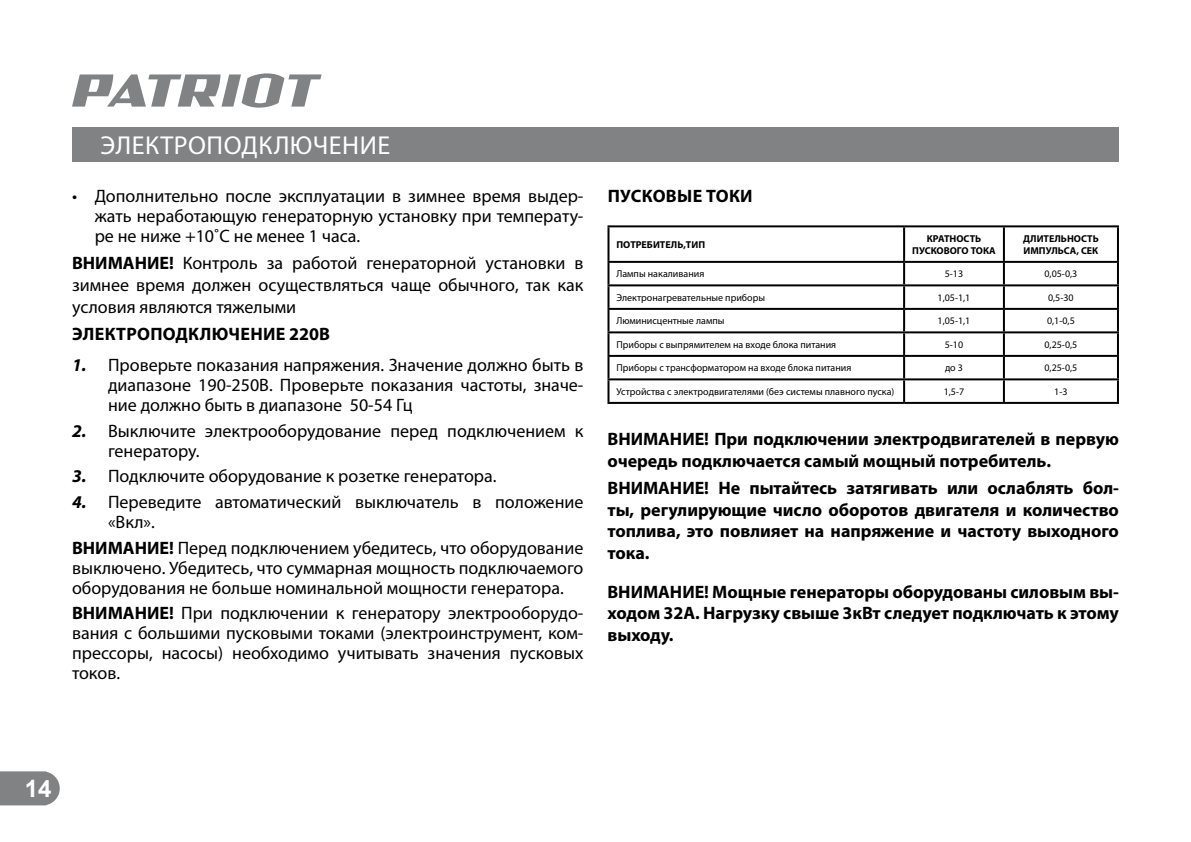
<style>
.page{position:relative;width:1191px;height:842px;background:#fff}
.page>*{position:absolute;margin:0;border:0;box-sizing:border-box;transform-origin:0 0}
.t1{font:26px "Myriad Pro";letter-spacing:.02em;color:#fff}
.t2{font:700 24px "Arial";color:#fff}
.t3{font:18px/20px "Myriad Pro";color:#000;text-align:justify}
.t4{font:700 18px/21.6px "Myriad Pro";letter-spacing:-.005em;color:#000;text-align:justify}
.t5{font:700 18px "Myriad Pro";letter-spacing:.015em;color:#000}
.t6{font:10px "Myriad Pro";color:#000}
.t7{font:700 10px/12px "Myriad Pro";color:#000;text-align:center}
.s1{font-weight:700}
.s2{font-weight:700;font-style:italic}
</style>
<div class="page">
<svg style="left:0;top:771px;width:60px;height:34px;background:#898b8d"></svg>
<svg style="left:72px;top:73px;width:249px;height:35px"></svg>
<div style="left:72px;top:127px;width:1047px;height:34px;background:#808284"></div>
<hr style="left:607px;top:225px;width:297px;height:2px;background:#000">
<hr style="left:607px;top:227px;width:2px;height:34px;background:#000">
<hr style="left:904px;top:225px;width:100px;height:2px;background:#000">
<hr style="left:903px;top:227px;width:2px;height:34px;background:#000">
<hr style="left:1004px;top:225px;width:115px;height:2px;background:#000">
<hr style="left:1003px;top:227px;width:2px;height:34px;background:#000">
<hr style="left:1117px;top:227px;width:2px;height:34px;background:#000">
<hr style="left:607px;top:261px;width:297px;height:2px;background:#000">
<hr style="left:607px;top:263px;width:2px;height:21px;background:#000">
<hr style="left:904px;top:261px;width:100px;height:2px;background:#000">
<hr style="left:903px;top:263px;width:2px;height:21px;background:#000">
<hr style="left:1004px;top:261px;width:115px;height:2px;background:#000">
<hr style="left:1003px;top:263px;width:2px;height:21px;background:#000">
<hr style="left:1117px;top:263px;width:2px;height:21px;background:#000">
<hr style="left:607px;top:284px;width:297px;height:2px;background:#000">
<hr style="left:607px;top:286px;width:2px;height:22px;background:#000">
<hr style="left:904px;top:284px;width:100px;height:2px;background:#000">
<hr style="left:903px;top:286px;width:2px;height:22px;background:#000">
<hr style="left:1004px;top:284px;width:115px;height:2px;background:#000">
<hr style="left:1003px;top:286px;width:2px;height:22px;background:#000">
<hr style="left:1117px;top:286px;width:2px;height:22px;background:#000">
<hr style="left:607px;top:308px;width:297px;height:2px;background:#000">
<hr style="left:607px;top:310px;width:2px;height:21px;background:#000">
<hr style="left:904px;top:308px;width:100px;height:2px;background:#000">
<hr style="left:903px;top:310px;width:2px;height:21px;background:#000">
<hr style="left:1004px;top:308px;width:115px;height:2px;background:#000">
<hr style="left:1003px;top:310px;width:2px;height:21px;background:#000">
<hr style="left:1117px;top:310px;width:2px;height:21px;background:#000">
<hr style="left:607px;top:331px;width:297px;height:2px;background:#000">
<hr style="left:607px;top:333px;width:2px;height:22px;background:#000">
<hr style="left:904px;top:331px;width:100px;height:2px;background:#000">
<hr style="left:903px;top:333px;width:2px;height:22px;background:#000">
<hr style="left:1004px;top:331px;width:115px;height:2px;background:#000">
<hr style="left:1003px;top:333px;width:2px;height:22px;background:#000">
<hr style="left:1117px;top:333px;width:2px;height:22px;background:#000">
<hr style="left:607px;top:355px;width:297px;height:2px;background:#000">
<hr style="left:607px;top:357px;width:2px;height:21px;background:#000">
<hr style="left:904px;top:355px;width:100px;height:2px;background:#000">
<hr style="left:903px;top:357px;width:2px;height:21px;background:#000">
<hr style="left:1004px;top:355px;width:115px;height:2px;background:#000">
<hr style="left:1003px;top:357px;width:2px;height:21px;background:#000">
<hr style="left:1117px;top:357px;width:2px;height:21px;background:#000">
<hr style="left:607px;top:378px;width:297px;height:2px;background:#000">
<hr style="left:607px;top:380px;width:2px;height:22px;background:#000">
<hr style="left:904px;top:378px;width:100px;height:2px;background:#000">
<hr style="left:903px;top:380px;width:2px;height:22px;background:#000">
<hr style="left:1004px;top:378px;width:115px;height:2px;background:#000">
<hr style="left:1003px;top:380px;width:2px;height:22px;background:#000">
<hr style="left:1117px;top:380px;width:2px;height:22px;background:#000">
<hr style="left:607px;top:402px;width:297px;height:2px;background:#000">
<hr style="left:904px;top:402px;width:100px;height:2px;background:#000">
<hr style="left:1004px;top:402px;width:115px;height:2px;background:#000">
<h1 class="t1" style="left:101px;top:133px;width:291px">ЭЛЕКТРОПОДКЛЮЧЕНИЕ</h1>
<p class="t3" style="left:95px;top:187px;width:490px;text-indent:-23px">• Дополнительно после эксплуатации в зимнее время выдер&shy;жать неработающую генераторную установку при температу&shy;ре не ниже +10˚С не менее 1 часа.</p>
<p class="t3" style="left:72px;top:253px;width:513px;line-height:21.6px"><span class="s1">ВНИМАНИЕ!</span> Контроль за работой генераторной установки в зимнее время должен осуществляться чаще обычного, так как условия являются тяжелыми</p>
<p class="t5" style="left:72px;top:325px;width:259px">ЭЛЕКТРОПОДКЛЮЧЕНИЕ 220В</p>
<p class="t3" style="left:108px;top:356px;width:477px;text-indent:-36px"><span class="s2">1.</span> Проверьте показания напряжения. Значение должно быть в диапазоне 190-250В. Проверьте показания частоты, значе&shy;ние должно быть в диапазоне 50-54 Гц</p>
<p class="t3" style="left:108px;top:421px;width:477px;text-indent:-36px"><span class="s2">2.</span> Выключите электрооборудование перед подключением к генератору.</p>
<p class="t3" style="left:72px;top:467px;width:426px"><span class="s2">3.</span> Подключите оборудование к розетке генератора.</p>
<p class="t3" style="left:108px;top:493px;width:477px;text-indent:-36px"><span class="s2">4.</span> Переведите автоматический выключатель в положение «Вкл».</p>
<p class="t3" style="left:72px;top:538px;width:513px"><span class="s1">ВНИМАНИЕ!</span> Перед подключением убедитесь, что оборудование выключено. Убедитесь, что суммарная мощность подключаемого оборудования не больше номинальной мощности генератора.</p>
<p class="t3" style="left:72px;top:604px;width:513px"><span class="s1">ВНИМАНИЕ!</span> При подключении к генератору электрооборудо&shy;вания с большими пусковыми токами (электроинструмент, ком&shy;прессоры, насосы) необходимо учитывать значения пусковых токов.</p>
<p class="t5" style="left:607px;top:187px;width:146px">ПУСКОВЫЕ ТОКИ</p>
<p class="t7" style="left:616px;top:239px;width:90px">ПОТРЕБИТЕЛЬ,ТИП</p>
<p class="t7" style="left:912px;top:233px;width:85px">КРАТНОСТЬ<br>ПУСКОВОГО ТОКА</p>
<p class="t7" style="left:1023px;top:233px;width:77px;text-align:left">ДЛИТЕЛЬНОСТЬ<br>ИМПУЛЬСА, СЕК</p>
<p class="t6" style="left:616px;top:269px;width:89px">Лампы накаливания</p>
<p class="t6" style="left:944px;top:269px;width:20px">5-13</p>
<p class="t6" style="left:1044px;top:269px;width:34px">0,05-0,3</p>
<p class="t6" style="left:616px;top:293px;width:150px">Электронагревательные приборы</p>
<p class="t6" style="left:937px;top:293px;width:34px">1,05-1,1</p>
<p class="t6" style="left:1048px;top:293px;width:27px">0,5-30</p>
<p class="t6" style="left:616px;top:316px;width:109px">Люминисцентные лампы</p>
<p class="t6" style="left:937px;top:316px;width:34px">1,05-1,1</p>
<p class="t6" style="left:1047px;top:316px;width:29px">0,1-0,5</p>
<p class="t6" style="left:616px;top:340px;width:221px">Приборы с выпрямителем на входе блока питания</p>
<p class="t6" style="left:944px;top:340px;width:20px">5-10</p>
<p class="t6" style="left:1044px;top:340px;width:34px">0,25-0,5</p>
<p class="t6" style="left:616px;top:363px;width:236px">Приборы с трансформатором на входе блока питания</p>
<p class="t6" style="left:945px;top:363px;width:20px">до 3</p>
<p class="t6" style="left:1044px;top:363px;width:34px">0,25-0,5</p>
<p class="t6" style="left:616px;top:387px;width:279px">Устройства с электродвигателями (беэ системы плавного пуска)</p>
<p class="t6" style="left:943px;top:387px;width:22px">1,5-7</p>
<p class="t6" style="left:1054px;top:387px;width:15px">1-3</p>
<p class="t4" style="left:607px;top:429px;width:513px">ВНИМАНИЕ! При подключении электродвигателей в первую очередь подключается самый мощный потребитель.</p>
<p class="t4" style="left:607px;top:478px;width:513px">ВНИМАНИЕ! Не пытайтесь затягивать или ослаблять бол&shy;ты, регулирующие число оборотов двигателя и количество топлива, это повлияет на напряжение и частоту выходного тока.</p>
<p class="t4" style="left:607px;top:581px;width:513px">ВНИМАНИЕ! Мощные генераторы оборудованы силовым вы&shy;ходом 32А. Нагрузку свыше 3кВт следует подключать к этому выходу.</p>
<h2 class="t2" style="left:25px;top:775px;width:28px">14</h2>
</div>
